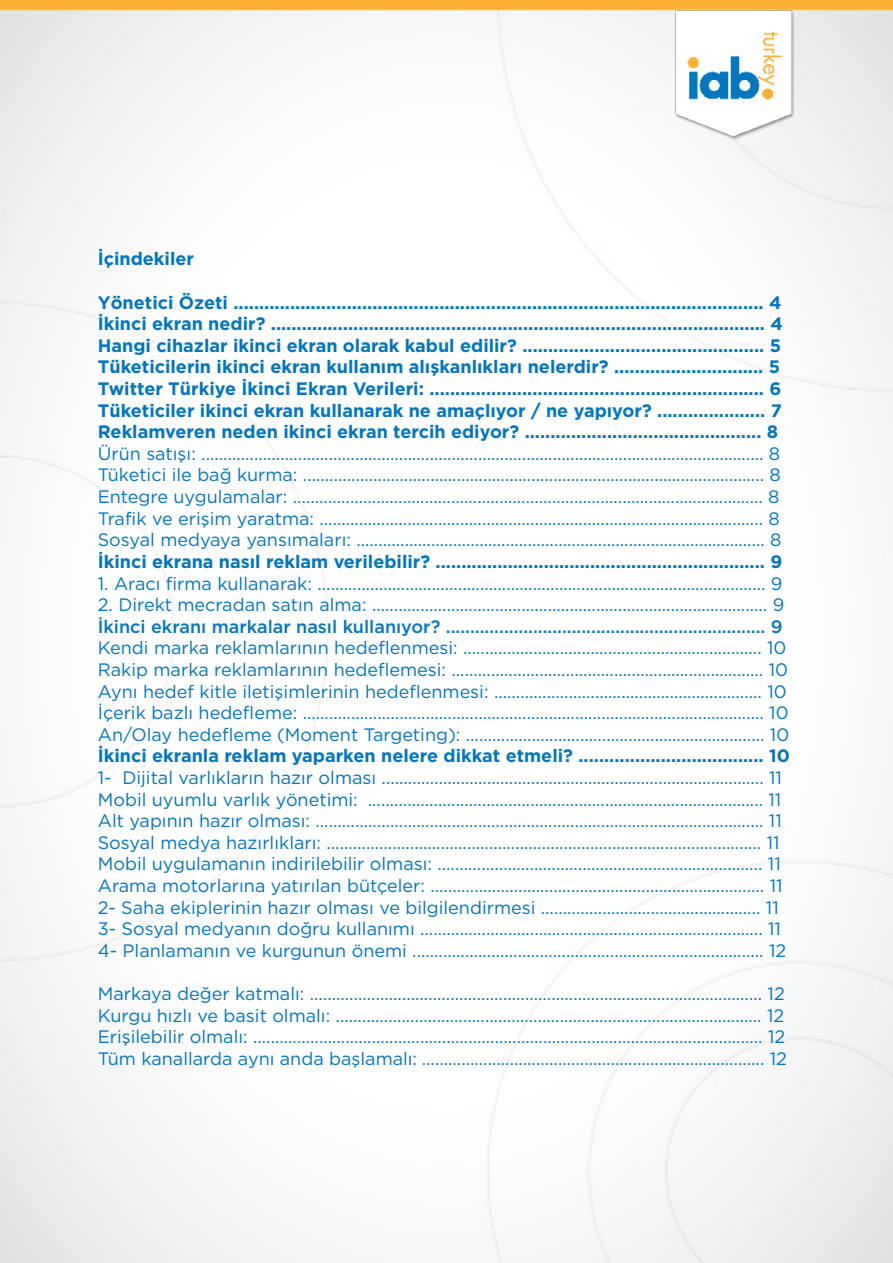
<style>
.page{position:relative;width:893px;height:1263px;background:#fff}
.page>*{position:absolute;margin:0;border:0;box-sizing:border-box;transform-origin:0 0}
.t1{font:18px/21.6px "Gotham";color:#0076c0}
.t2{font:700 18px/21.6px "Gotham";color:#0076c0}
.t3{font:500 18px "Gotham";color:#0076c0}
</style>
<div class="page">
<img style="left:0;top:0;width:893px;height:1263px">
<img style="left:674px;top:9px;width:121px;height:132px">
<p class="t2" style="left:98px;top:248px;width:98px">İçindekiler</p>
<p class="t2" style="left:98px;top:291px;width:687px">Yönetici Özeti ....................................................................................................... 4<br>İkinci ekran nedir? ................................................................................................ 4<br>Hangi cihazlar ikinci ekran olarak kabul edilir? ............................................... 5<br>Tüketicilerin ikinci ekran kullanım alışkanlıkları nelerdir? ............................. 5<br>Twitter Türkiye İkinci Ekran Verileri: ................................................................. 6<br>Tüketiciler ikinci ekran kullanarak ne amaçlıyor / ne yapıyor? ..................... 7<br>Reklamveren neden ikinci ekran tercih ediyor? .............................................. 8</p>
<p class="t1" style="left:98px;top:442px;width:685px;text-align:justify">Ürün satışı: ................................................................................................................................ 8<br>Tüketici ile bağ kurma: ......................................................................................................... 8<br>Entegre uygulamalar: ........................................................................................................... 8<br>Trafik ve erişim yaratma: ..................................................................................................... 8<br>Sosyal medyaya yansımaları: ............................................................................................. 8</p>
<p class="t2" style="left:98px;top:550px;width:686px">İkinci ekrana nasıl reklam verilebilir? ................................................................ 9</p>
<p class="t1" style="left:98px;top:572px;width:686px">1. Aracı firma kullanarak: ...................................................................................................... 9</p>
<p class="t1" style="left:98px;top:593px;width:688px">2. Direkt mecradan satın alma: .......................................................................................... 9</p>
<p class="t3" style="left:98px;top:614px;width:686px">İkinci ekranı markalar nasıl kullanıyor? .................................................................. 9</p>
<p class="t1" style="left:98px;top:637px;width:693px">Kendi marka reklamlarının hedeflenmesi: .................................................................... 10<br>Rakip marka reklamlarının hedeflemesi: ....................................................................... 10<br>Aynı hedef kitle iletişimlerinin hedeflenmesi: ............................................................. 10<br>İçerik bazlı hedefleme: ......................................................................................................... 10<br>An/Olay hedefleme (Moment Targeting): .................................................................... 10</p>
<p class="t2" style="left:98px;top:745px;width:694px">İkinci ekranla reklam yaparken nelere dikkat etmeli? .................................... 10</p>
<p class="t1" style="left:98px;top:766px;width:690px">1- Dijital varlıkların hazır olması ....................................................................................... 11<br>Mobil uyumlu varlık yönetimi: .......................................................................................... 11<br>Alt yapının hazır olması: ...................................................................................................... 11<br>Sosyal medya hazırlıkları: ................................................................................................... 11<br>Mobil uygulamanın indirilebilir olması: .......................................................................... 11<br>Arama motorlarına yatırılan bütçeler: ............................................................................ 11<br>2- Saha ekiplerinin hazır olması ve bilgilendirmesi .................................................. 11<br>3- Sosyal medyanın doğru kullanımı .............................................................................. 11<br>4- Planlamanın ve kurgunun önemi ................................................................................ 12</p>
<p class="t1" style="left:98px;top:982px;width:691px">Markaya değer katmalı: ....................................................................................................... 12<br>Kurgu hızlı ve basit olmalı: ................................................................................................. 12<br>Erişilebilir olmalı: .................................................................................................................... 12<br>Tüm kanallarda aynı anda başlamalı: .............................................................................. 12</p>
</div>
